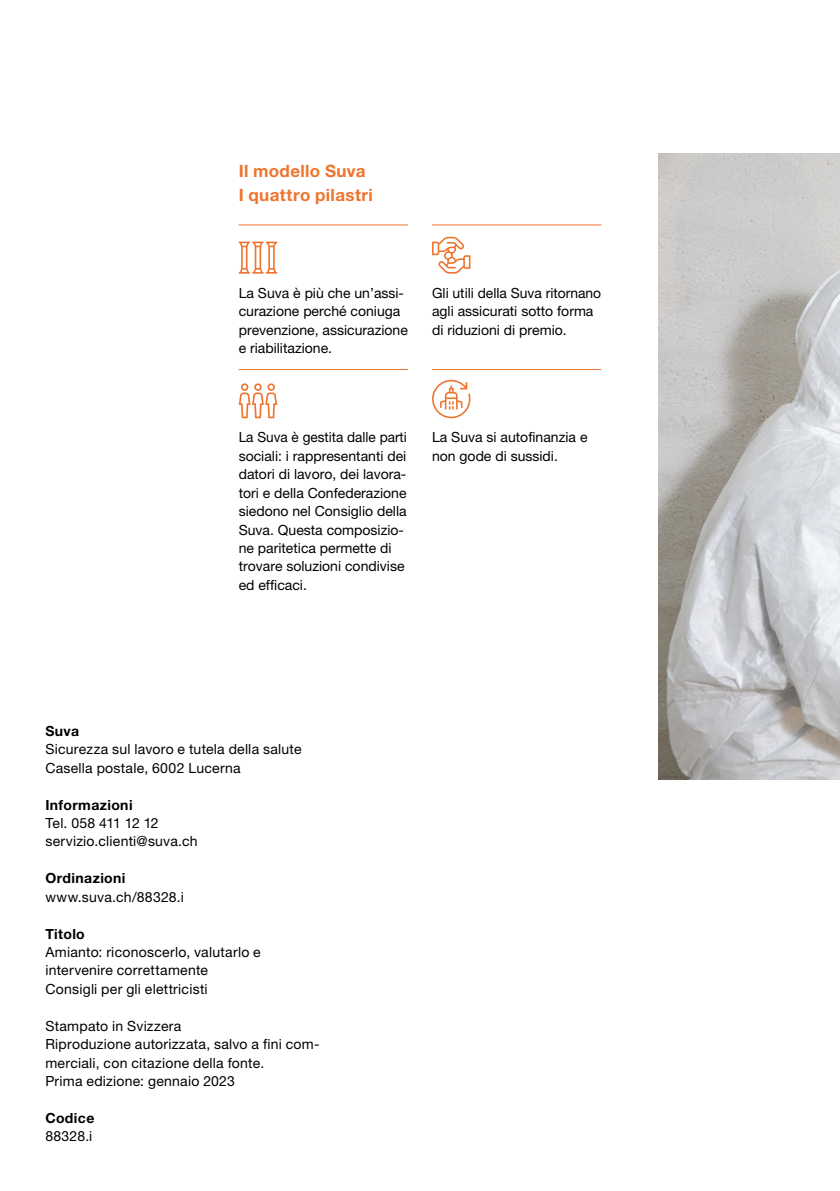
<style>
.page{position:relative;width:840px;height:1191px;background:#fff}
.page>*{position:absolute;margin:0;border:0;box-sizing:border-box;transform-origin:0 0}
.t1{font:700 17px/24px "Helvetica Neue LT Std";letter-spacing:.02em;color:#ee742d}
.t2{font:14px/18.4px "Helvetica Neue LT Std";color:#000}
.t3{font:14px/18.4px "Helvetica Neue LT Std";letter-spacing:.02em;color:#000}
.t4{font:700 14px "Helvetica Neue LT Std";letter-spacing:.025em;color:#000}
</style>
<div class="page">
<hr style="left:238px;top:224px;width:169px;height:1px;background:#ee742d">
<hr style="left:238px;top:369px;width:169px;height:1px;background:#ee742d">
<hr style="left:432px;top:224px;width:169px;height:1px;background:#ee742d">
<hr style="left:432px;top:369px;width:169px;height:1px;background:#ee742d">
<svg style="left:238px;top:242px;width:39px;height:32px"></svg>
<svg style="left:432px;top:237px;width:38px;height:37px"></svg>
<svg style="left:238px;top:383px;width:39px;height:35px"></svg>
<svg style="left:432px;top:380px;width:38px;height:38px"></svg>
<img style="left:658px;top:153px;width:181px;height:627px">
<p class="t1" style="left:238px;top:159px;width:136px">Il modello Suva<br>I quattro pilastri</p>
<p class="t2" style="left:238px;top:283px;width:171px">La Suva è più che un’assi&shy;curazione perché coniuga prevenzione, assicurazione e riabilitazione.</p>
<p class="t2" style="left:432px;top:283px;width:171px">Gli utili della Suva ritornano agli assicurati sotto forma di riduzioni di premio.</p>
<p class="t2" style="left:238px;top:428px;width:170px">La Suva è gestita dalle parti sociali: i rappresentanti dei datori di lavoro, dei lavora&shy;tori e della Confederazione siedono nel Consiglio della<br>Suva. Questa composizio&shy;ne paritetica permette di trovare soluzioni condivise ed efficaci.</p>
<p class="t2" style="left:432px;top:428px;width:157px">La Suva si autofinanzia e non gode di sussidi.</p>
<p class="t4" style="left:45px;top:722px;width:35px">Suva</p>
<p class="t3" style="left:45px;top:740px;width:257px">Sicurezza sul lavoro e tutela della salute<br>Casella postale, 6002 Lucerna</p>
<p class="t4" style="left:45px;top:796px;width:89px">Informazioni</p>
<p class="t2" style="left:45px;top:813px;width:154px">Tel. 058 411 12 12 servizio.clienti@suva.ch</p>
<p class="t4" style="left:45px;top:869px;width:82px">Ordinazioni</p>
<p class="t3" style="left:45px;top:887px;width:140px">www.suva.ch/88328.i</p>
<p class="t4" style="left:45px;top:925px;width:41px">Titolo</p>
<p class="t3" style="left:45px;top:942px;width:217px">Amianto: riconoscerlo, valutarlo e intervenire correttamente<br>Consigli per gli elettricisti</p>
<p class="t2" style="left:45px;top:1016px;width:275px">Stampato in Svizzera<br>Riproduzione autorizzata, salvo a fini com&shy;merciali, con citazione della fonte.<br>Prima edizione: gennaio 2023</p>
<p class="t4" style="left:45px;top:1109px;width:50px">Codice</p>
<p class="t2" style="left:45px;top:1127px;width:48px">88328.i</p>
</div>
